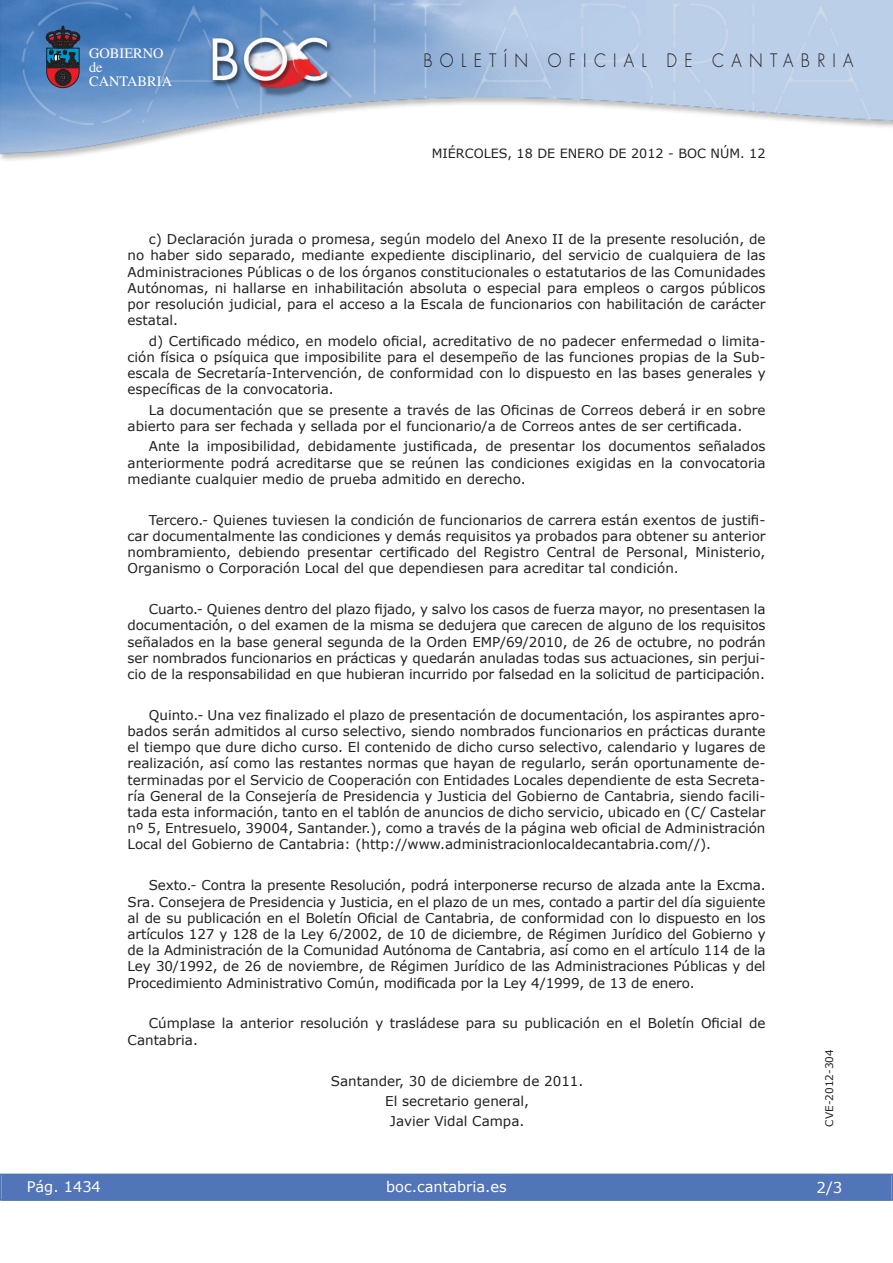
<style>
.page{position:relative;width:893px;height:1263px;background:#fff}
.page>*{position:absolute;margin:0;border:0;box-sizing:border-box;transform-origin:0 0}
.t1{font:300 18px "Futura";letter-spacing:.45em;color:#231f20;scale:.9 1}
.t2{font:15px "Verdana";color:#fff}
.t3{font:14.55px "Verdana";color:#fff}
.t4{font:14.4px/14.1px "Times";color:#fff}
.t5{font:13.5px/16.2px "Verdana";color:#231f20;text-align:justify}
.t6{font:12.75px "Verdana";color:#231f20}
.t7{font:10.5px "Verdana";color:#231f20}
</style>
<div class="page">
<img style="left:0;top:0;width:893px;height:161px">
<svg style="left:46px;top:26px;width:34px;height:62px;background:#464054"></svg>
<div style="left:1px;top:1174px;width:890px;height:27px;background:#5175b8"></div>
<div style="left:0;top:1174px;width:893px;height:27px;border:1px solid #5175b8"></div>
<p class="t4" style="left:89px;top:47px;width:85px">GOBIERNO de<br>CANTABRIA</p>
<h1 class="t1" style="left:423px;top:52px;width:479px">BOLETÍN OFICIAL DE CANTABRIA</h1>
<p class="t6" style="left:432px;top:145px;width:335px">MIÉRCOLES, 18 DE ENERO DE 2012 - BOC NÚM. 12</p>
<p class="t5" style="left:128px;top:231px;width:639px;text-indent:21px">c) Declaración jurada o promesa, según modelo del Anexo II de la presente resolución, de no haber sido separado, mediante expediente disciplinario, del servicio de cualquiera de las Administraciones Públicas o de los órganos constitucionales o estatutarios de las Comunidades Autónomas, ni hallarse en inhabilitación absoluta o especial para empleos o cargos públicos por resolución judicial, para el acceso a la Escala de funcionarios con habilitación de carácter estatal.</p>
<p class="t5" style="left:128px;top:332px;width:639px;text-indent:21px">d) Certificado médico, en modelo oficial, acreditativo de no padecer enfermedad o limita&shy;ción física o psíquica que imposibilite para el desempeño de las funciones propias de la Sub&shy;escala de Secretaría-Intervención, de conformidad con lo dispuesto en las bases generales y específicas de la convocatoria.</p>
<p class="t5" style="left:128px;top:401px;width:639px;text-indent:21px">La documentación que se presente a través de las Oficinas de Correos deberá ir en sobre abierto para ser fechada y sellada por el funcionario/a de Correos antes de ser certificada.</p>
<p class="t5" style="left:128px;top:438px;width:639px;text-indent:21px">Ante la imposibilidad, debidamente justificada, de presentar los documentos señalados anteriormente podrá acreditarse que se reúnen las condiciones exigidas en la convocatoria mediante cualquier medio de prueba admitido en derecho.</p>
<p class="t5" style="left:128px;top:511px;width:639px;text-indent:21px">Tercero.- Quienes tuviesen la condición de funcionarios de carrera están exentos de justifi&shy;car documentalmente las condiciones y demás requisitos ya probados para obtener su anterior nombramiento, debiendo presentar certificado del Registro Central de Personal, Ministerio, Organismo o Corporación Local del que dependiesen para acreditar tal condición.</p>
<p class="t5" style="left:128px;top:601px;width:640px;text-indent:21px">Cuarto.- Quienes dentro del plazo fijado, y salvo los casos de fuerza mayor, no presentasen la documentación, o del examen de la misma se dedujera que carecen de alguno de los requisitos señalados en la base general segunda de la Orden EMP/69/2010, de 26 de octubre, no podrán ser nombrados funcionarios en prácticas y quedarán anuladas todas sus actuaciones, sin perjui&shy;cio de la responsabilidad en que hubieran incurrido por falsedad en la solicitud de participación.</p>
<p class="t5" style="left:128px;top:706px;width:639px;text-indent:21px">Quinto.- Una vez finalizado el plazo de presentación de documentación, los aspirantes apro&shy;bados serán admitidos al curso selectivo, siendo nombrados funcionarios en prácticas durante el tiempo que dure dicho curso. El contenido de dicho curso selectivo, calendario y lugares de realización, así como las restantes normas que hayan de regularlo, serán oportunamente de&shy;terminadas por el Servicio de Cooperación con Entidades Locales dependiente de esta Secreta&shy;ría General de la Consejería de Presidencia y Justicia del Gobierno de Cantabria, siendo facili&shy;tada esta información, tanto en el tablón de anuncios de dicho servicio, ubicado en (C/ Castelar nº 5, Entresuelo, 39004, Santander.), como a través de la página web oficial de Administración Local del Gobierno de Cantabria: (http://www.administracionlocaldecantabria.com//).</p>
<p class="t5" style="left:128px;top:877px;width:640px;text-indent:21px">Sexto.- Contra la presente Resolución, podrá interponerse recurso de alzada ante la Excma.<br>Sra. Consejera de Presidencia y Justicia, en el plazo de un mes, contado a partir del día siguiente al de su publicación en el Boletín Oficial de Cantabria, de conformidad con lo dispuesto en los artículos 127 y 128 de la Ley 6/2002, de 10 de diciembre, de Régimen Jurídico del Gobierno y de la Administración de la Comunidad Autónoma de Cantabria, así como en el artículo 114 de la Ley 30/1992, de 26 de noviembre, de Régimen Jurídico de las Administraciones Públicas y del Procedimiento Administrativo Común, modificada por la Ley 4/1999, de 13 de enero.</p>
<p class="t5" style="left:128px;top:1015px;width:639px;text-indent:21px">Cúmplase la anterior resolución y trasládese para su publicación en el Boletín Oficial de<br>Cantabria.</p>
<p class="t5" style="left:331px;top:1070px;width:254px;line-height:20.4px;text-align:center">Santander, 30 de diciembre de 2011.<br>El secretario general,<br>Javier Vidal Campa.</p>
<p class="t7" style="left:823px;top:1127px;width:79px;rotate:-90deg">CVE-2012-304</p>
<p class="t3" style="left:27px;top:1177px;width:76px">Pág. 1434</p>
<p class="t3" style="left:386px;top:1178px;width:122px">boc.cantabria.es</p>
<p class="t2" style="left:816px;top:1178px;width:27px">2/3</p>
</div>
